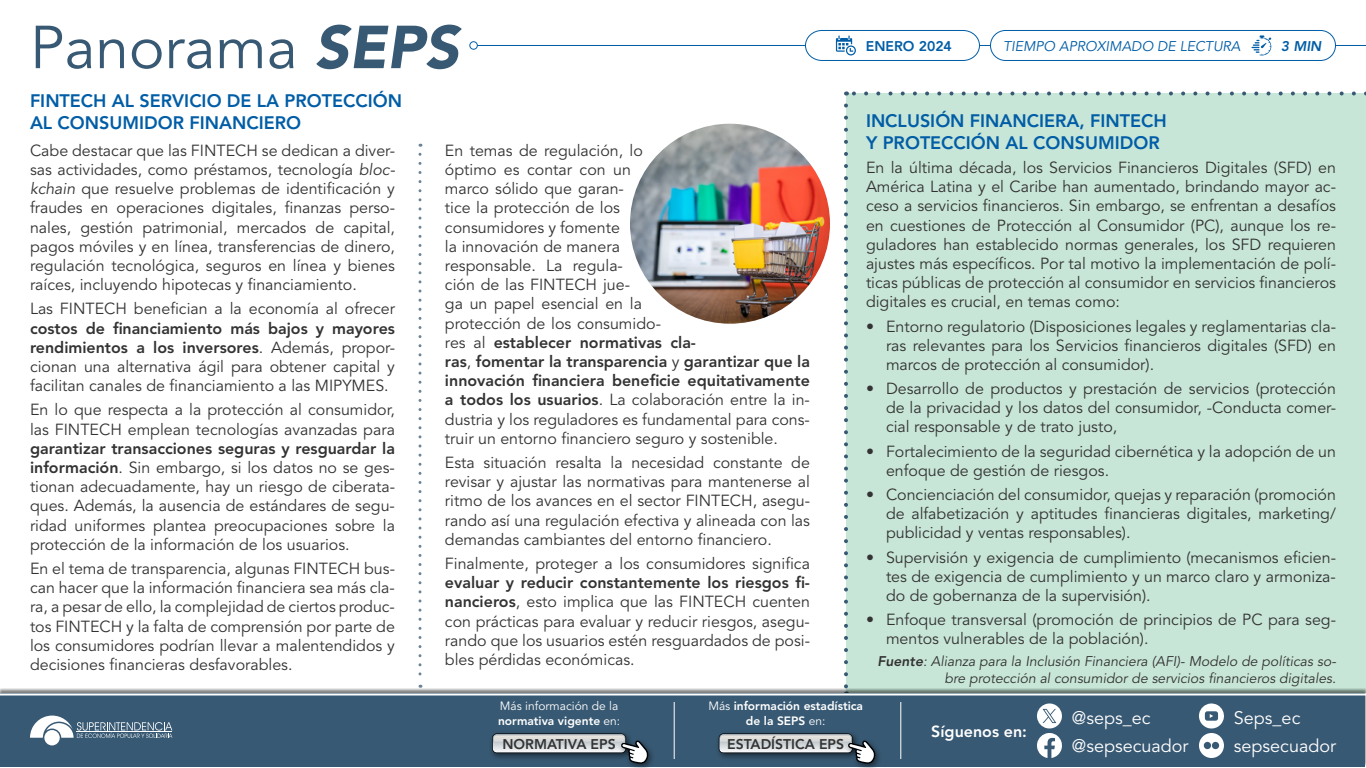
<style>
.page{position:relative;width:1366px;height:768px;background:#fff}
.page>*{position:absolute;margin:0;border:0;box-sizing:border-box;transform-origin:0 0}
.t1{font:60px "Avenir LT Std";color:#385973}
.t2{font:800 18px/21.6px "Avenir LT Std";color:#005da6}
.t3{font:18px "Avenir LT Std";color:#fff}
.t4{font:16px/19.2px "Avenir LT Std";color:#333;text-align:justify}
.t5{font:800 16px "Avenir LT Std";color:#fff}
.t6{font:italic 14px/16.8px "Avenir LT Std";color:#333;text-align:right}
.t7{font:800 14px "Avenir LT Std";color:#333}
.t8{font:italic 14px "Avenir LT Std";color:#005da6}
.t9{font:800 14px "Avenir LT Std";color:#005da6}
.t10{font:italic 800 14px "Avenir LT Std";color:#005da6}
.t11{font:12px/14.4px "Avenir LT Std";color:#fff}
.t12{font:800 12px/14.4px "Avenir LT Std";color:#fff;text-align:center}
.s1{font-weight:900;font-style:italic}
.s2{font-style:italic}
.s3{font-weight:800}
.s4{font-weight:400}
</style>
<div class="page">
<div style="left:846px;top:94px;width:520px;height:600px;background:#c8e6d7"></div>
<svg style="left:846px;top:92px;width:508px;height:4px"></svg>
<svg style="left:844px;top:106px;width:4px;height:582px"></svg>
<div style="left:0;top:688px;width:1366px;height:79px;background:#000;opacity:.5"></div>
<div style="left:0;top:694px;width:1366px;height:74px;background:#385973"></div>
<hr style="left:0;top:694px;width:1366px;height:2px;background:#fff">
<hr style="left:900px;top:702px;width:1px;height:57px;background:#fff">
<hr style="left:674px;top:702px;width:1px;height:57px;background:#fff">
<hr style="left:473px;top:45px;width:893px;height:1px;background:#005da6">
<svg style="left:469px;top:41px;width:9px;height:9px"></svg>
<div style="left:990px;top:30px;width:346px;height:30px;background:#fff;border-radius:15px"></div>
<div style="left:990px;top:30px;width:346px;height:31px;border:1px solid #005da6;border-radius:15px"></div>
<svg style="left:1252px;top:35px;width:20px;height:20px"></svg>
<div style="left:618px;top:738px;width:38px;height:30px;background:#000;opacity:.5"></div>
<svg style="left:492px;top:733px;width:157px;height:31px"></svg>
<div style="left:845px;top:738px;width:38px;height:30px;background:#000;opacity:.5"></div>
<svg style="left:719px;top:733px;width:157px;height:31px"></svg>
<svg style="left:30px;top:716px;width:142px;height:22px"></svg>
<div style="left:44px;top:730px;width:16px;height:15px;background:#fff;border-radius:50%"></div>
<svg style="left:805px;top:30px;width:175px;height:31px"></svg>
<svg style="left:1037px;top:704px;width:25px;height:54px"></svg>
<svg style="left:1199px;top:703px;width:25px;height:55px"></svg>
<svg style="left:418px;top:154px;width:4px;height:534px"></svg>
<img style="left:630px;top:124px;width:200px;height:200px;border-radius:100px">
<h1 class="t1" style="left:30px;top:13px;width:430px">Panorama <span class="s1">SEPS</span></h1>
<p class="t2" style="left:30px;top:90px;width:374px">FINTECH AL SERVICIO DE LA PROTECCIÓN<br>AL CONSUMIDOR FINANCIERO</p>
<p class="t4" style="left:30px;top:141px;width:367px">Cabe destacar que las FINTECH se dedican a diver&shy;sas actividades, como préstamos, tecnología <span class="s2">bloc&shy;kchain</span> que resuelve problemas de identificación y fraudes en operaciones digitales, finanzas perso&shy;nales, gestión patrimonial, mercados de capital, pagos móviles y en línea, transferencias de dinero, regulación tecnológica, seguros en línea y bienes raíces, incluyendo hipotecas y financiamiento.</p>
<p class="t4" style="left:30px;top:300px;width:367px">Las FINTECH benefician a la economía al ofrecer</p>
<p class="t4" style="left:30px;top:319px;width:367px"><span class="s3">costos de financiamiento más bajos y mayores rendimientos a los inversores</span>. Además, propor&shy;cionan una alternativa ágil para obtener capital y facilitan canales de financiamiento a las MIPYMES.</p>
<p class="t4" style="left:30px;top:401px;width:366px">En lo que respecta a la protección al consumidor, las FINTECH emplean tecnologías avanzadas para</p>
<p class="t4" style="left:30px;top:439px;width:367px"><span class="s3">garantizar transacciones seguras y resguardar la información</span>. Sin embargo, si los datos no se ges&shy;tionan adecuadamente, hay un riesgo de ciberata&shy;ques. Además, la ausencia de estándares de segu&shy;ridad uniformes plantea preocupaciones sobre la protección de la información de los usuarios.</p>
<p class="t4" style="left:30px;top:559px;width:367px">En el tema de transparencia, algunas FINTECH bus&shy;can hacer que la información financiera sea más cla&shy;ra, a pesar de ello, la complejidad de ciertos produc&shy;tos FINTECH y la falta de comprensión por parte de los consumidores podrían llevar a malentendidos y decisiones financieras desfavorables.</p>
<p class="t4" style="left:445px;top:141px;width:367px;text-align:left">En temas de regulación, lo<br>óptimo es contar con un<br>marco sólido que garan-<br>tice la protección de los<br>consumidores y fomente<br>la innovación de manera<br>responsable. La regula-<br>ción de las FINTECH jue-<br>ga un papel esencial en la<br>protección de los consumido-<br>res al <span class="s3">establecer normativas cla-<br>ras</span>, <span class="s3">fomentar la transparencia</span> y <span class="s3">garantizar que la innovación financiera beneficie equitativamente a todos los usuarios</span>. La colaboración entre la in&shy;dustria y los reguladores es fundamental para cons&shy;truir un entorno financiero seguro y sostenible.</p>
<p class="t4" style="left:445px;top:453px;width:367px">Esta situación resalta la necesidad constante de revisar y ajustar las normativas para mantenerse al ritmo de los avances en el sector FINTECH, asegu&shy;rando así una regulación efectiva y alineada con las demandas cambiantes del entorno financiero.</p>
<p class="t4" style="left:445px;top:554px;width:367px">Finalmente, proteger a los consumidores significa</p>
<p class="t4" style="left:445px;top:573px;width:367px"><span class="s3">evaluar y reducir constantemente los riesgos fi&shy;nancieros</span>, esto implica que las FINTECH cuenten con prácticas para evaluar y reducir riesgos, asegu&shy;rando que los usuarios estén resguardados de posi&shy;bles pérdidas económicas.</p>
<p class="t9" style="left:866px;top:38px;width:88px">ENERO 2024</p>
<p class="t8" style="left:1003px;top:38px;width:239px">TIEMPO APROXIMADO DE LECTURA</p>
<p class="t10" style="left:1281px;top:38px;width:42px">3 MIN</p>
<p class="t2" style="left:866px;top:110px;width:302px">INCLUSIÓN FINANCIERA, FINTECH<br>Y PROTECCIÓN AL CONSUMIDOR</p>
<p class="t4" style="left:866px;top:158px;width:472px">En la última década, los Servicios Financieros Digitales (SFD) en América Latina y el Caribe han aumentado, brindando mayor ac&shy;ceso a servicios financieros. Sin embargo, se enfrentan a desafíos en cuestiones de Protección al Consumidor (PC), aunque los re&shy;guladores han establecido normas generales, los SFD requieren ajustes más específicos. Por tal motivo la implementación de polí&shy;ticas públicas de protección al consumidor en servicios financieros digitales es crucial, en temas como:</p>
<p class="t4" style="left:886px;top:317px;width:452px;text-indent:-20px">• Entorno regulatorio (Disposiciones legales y reglamentarias cla&shy;ras relevantes para los Servicios financieros digitales (SFD) en marcos de protección al consumidor).</p>
<p class="t4" style="left:886px;top:379px;width:452px;text-indent:-20px">• Desarrollo de productos y prestación de servicios (protección de la privacidad y los datos del consumidor, -Conducta comer&shy;cial responsable y de trato justo,</p>
<p class="t4" style="left:886px;top:442px;width:451px;text-indent:-20px">• Fortalecimiento de la seguridad cibernética y la adopción de un enfoque de gestión de riesgos.</p>
<p class="t4" style="left:886px;top:485px;width:451px;text-indent:-20px">• Concienciación del consumidor, quejas y reparación (promoción de alfabetización y aptitudes financieras digitales, marketing/ publicidad y ventas responsables).</p>
<p class="t4" style="left:886px;top:548px;width:452px;text-indent:-20px">• Supervisión y exigencia de cumplimiento (mecanismos eficien&shy;tes de exigencia de cumplimiento y un marco claro y armoniza&shy;do de gobernanza de la supervisión).</p>
<p class="t4" style="left:886px;top:611px;width:452px;text-indent:-20px">• Enfoque transversal (promoción de principios de PC para seg&shy;mentos vulnerables de la población).</p>
<p class="t6" style="left:877px;top:653px;width:460px"><span class="s3">Fuente</span>: Alianza para la Inclusión Financiera (AFI)- Modelo de políticas so&shy;bre protección al consumidor de servicios financieros digitales.</p>
<p class="t11" style="left:498px;top:699px;width:124px">Más información de la <span class="s3">normativa vigente</span> en:</p>
<p class="t12" style="left:708px;top:699px;width:156px"><span class="s4">Más</span> información estadística de la SEPS <span class="s4">en:</span></p>
<p class="t7" style="left:502px;top:735px;width:115px">NORMATIVA EPS</p>
<p class="t7" style="left:727px;top:735px;width:118px">ESTADÍSTICA EPS</p>
<p class="t5" style="left:931px;top:722px;width:97px">Síguenos en:</p>
<p class="t3" style="left:1072px;top:707px;width:80px">@seps_ec</p>
<p class="t3" style="left:1234px;top:707px;width:68px">Seps_ec</p>
<p class="t3" style="left:1072px;top:736px;width:118px">@sepsecuador</p>
<p class="t3" style="left:1234px;top:736px;width:104px">sepsecuador</p>
</div>
